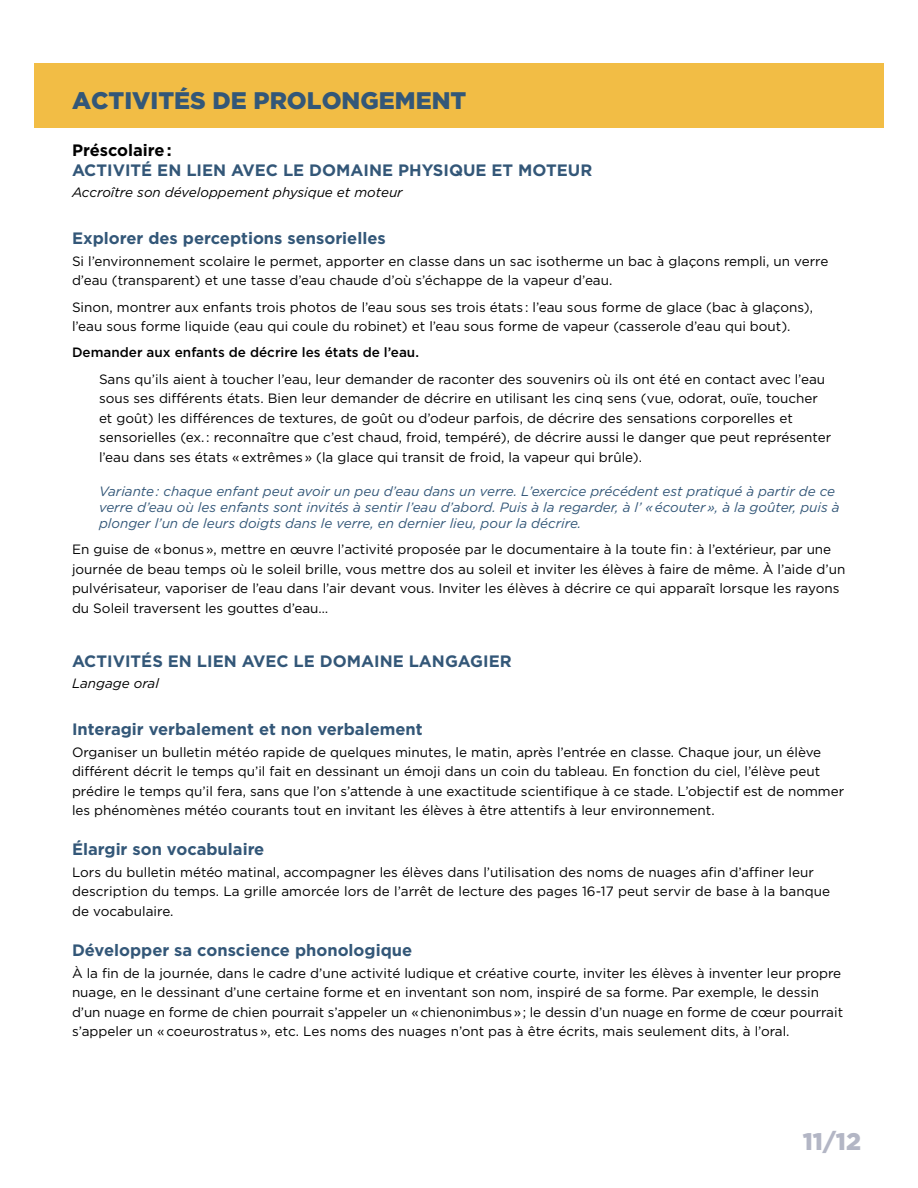
<style>
.page{position:relative;width:918px;height:1188px;background:#fff}
.page>*{position:absolute;margin:0;border:0;box-sizing:border-box;transform-origin:0 0}
.t1{font:900 24px "Gotham";color:#335778}
.t2{font:900 24px "Gotham";color:#b3b6c5}
.t3{font:700 16.5px "Gotham";color:#335778}
.t4{font:700 16.5px "Gotham";color:#000}
.t5{font:13.5px/19.5px "Gotham";color:#000}
.t6{font:italic 13.5px/16.2px "Gotham";color:#335778}
.t7{font:italic 13.5px "Gotham";color:#000}
.t8{font:500 13.5px "Gotham";color:#000}
</style>
<div class="page">
<div style="left:34px;top:63px;width:850px;height:65px;background:#f2bd45"></div>
<h1 class="t1" style="left:72px;top:84px;width:396px">ACTIVITÉS DE PROLONGEMENT</h1>
<p class="t4" style="left:72px;top:139px;width:101px">Préscolaire :</p>
<p class="t3" style="left:72px;top:159px;width:522px">ACTIVITÉ EN LIEN AVEC LE DOMAINE PHYSIQUE ET MOTEUR</p>
<p class="t7" style="left:72px;top:184px;width:332px">Accroître son développement physique et moteur</p>
<p class="t3" style="left:72px;top:227px;width:315px">Explorer des perceptions sensorielles</p>
<p class="t5" style="left:72px;top:251px;width:758px">Si l’environnement scolaire le permet, apporter en classe dans un sac isotherme un bac à glaçons rempli, un verre d’eau (transparent) et une tasse d’eau chaude d’où s’échappe de la vapeur d’eau.</p>
<p class="t5" style="left:72px;top:297px;width:743px">Sinon, montrer aux enfants trois photos de l’eau sous ses trois états : l’eau sous forme de glace (bac à glaçons), l’eau sous forme liquide (eau qui coule du robinet) et l’eau sous forme de vapeur (casserole d’eau qui bout).</p>
<p class="t8" style="left:72px;top:344px;width:348px">Demander aux enfants de décrire les états de l’eau.</p>
<p class="t5" style="left:99px;top:369px;width:734px">Sans qu’ils aient à toucher l’eau, leur demander de raconter des souvenirs où ils ont été en contact avec l’eau sous ses différents états. Bien leur demander de décrire en utilisant les cinq sens (vue, odorat, ouïe, toucher et goût) les différences de textures, de goût ou d’odeur parfois, de décrire des sensations corporelles et sensorielles (ex. : reconnaître que c’est chaud, froid, tempéré), de décrire aussi le danger que peut représenter l’eau dans ses états « extrêmes » (la glace qui transit de froid, la vapeur qui brûle).</p>
<p class="t6" style="left:99px;top:483px;width:742px">Variante : chaque enfant peut avoir un peu d’eau dans un verre. L’exercice précédent est pratiqué à partir de ce verre d’eau où les enfants sont invités à sentir l’eau d’abord. Puis à la regarder, à l’ « écouter », à la goûter, puis à plonger l’un de leurs doigts dans le verre, en dernier lieu, pour la décrire.</p>
<p class="t5" style="left:72px;top:540px;width:775px">En guise de « bonus », mettre en œuvre l’activité proposée par le documentaire à la toute fin : à l’extérieur, par une journée de beau temps où le soleil brille, vous mettre dos au soleil et inviter les élèves à faire de même. À l’aide d’un pulvérisateur, vaporiser de l’eau dans l’air devant vous. Inviter les élèves à décrire ce qui apparaît lorsque les rayons du Soleil traversent les gouttes d’eau…</p>
<p class="t3" style="left:72px;top:650px;width:441px">ACTIVITÉS EN LIEN AVEC LE DOMAINE LANGAGIER</p>
<p class="t7" style="left:72px;top:675px;width:88px">Langage oral</p>
<p class="t3" style="left:72px;top:718px;width:352px">Interagir verbalement et non verbalement</p>
<p class="t5" style="left:72px;top:742px;width:774px">Organiser un bulletin météo rapide de quelques minutes, le matin, après l’entrée en classe. Chaque jour, un élève différent décrit le temps qu’il fait en dessinant un émoji dans un coin du tableau. En fonction du ciel, l’élève peut prédire le temps qu’il fera, sans que l’on s’attende à une exactitude scientifique à ce stade. L’objectif est de nommer les phénomènes météo courants tout en invitant les élèves à être attentifs à leur environnement.</p>
<p class="t3" style="left:72px;top:838px;width:194px">Élargir son vocabulaire</p>
<p class="t5" style="left:72px;top:862px;width:760px">Lors du bulletin météo matinal, accompagner les élèves dans l’utilisation des noms de nuages afin d’affiner leur description du temps. La grille amorcée lors de l’arrêt de lecture des pages 16-17 peut servir de base à la banque de vocabulaire.</p>
<p class="t3" style="left:72px;top:939px;width:342px">Développer sa conscience phonologique</p>
<p class="t5" style="left:72px;top:963px;width:773px">À la fin de la journée, dans le cadre d’une activité ludique et créative courte, inviter les élèves à inventer leur propre nuage, en le dessinant d’une certaine forme et en inventant son nom, inspiré de sa forme. Par exemple, le dessin d’un nuage en forme de chien pourrait s’appeler un « chienonimbus » ; le dessin d’un nuage en forme de cœur pourrait s’appeler un « coeurostratus », etc. Les noms des nuages n’ont pas à être écrits, mais seulement dits, à l’oral.</p>
<h1 class="t2" style="left:803px;top:1125px;width:60px">11/12</h1>
</div>
